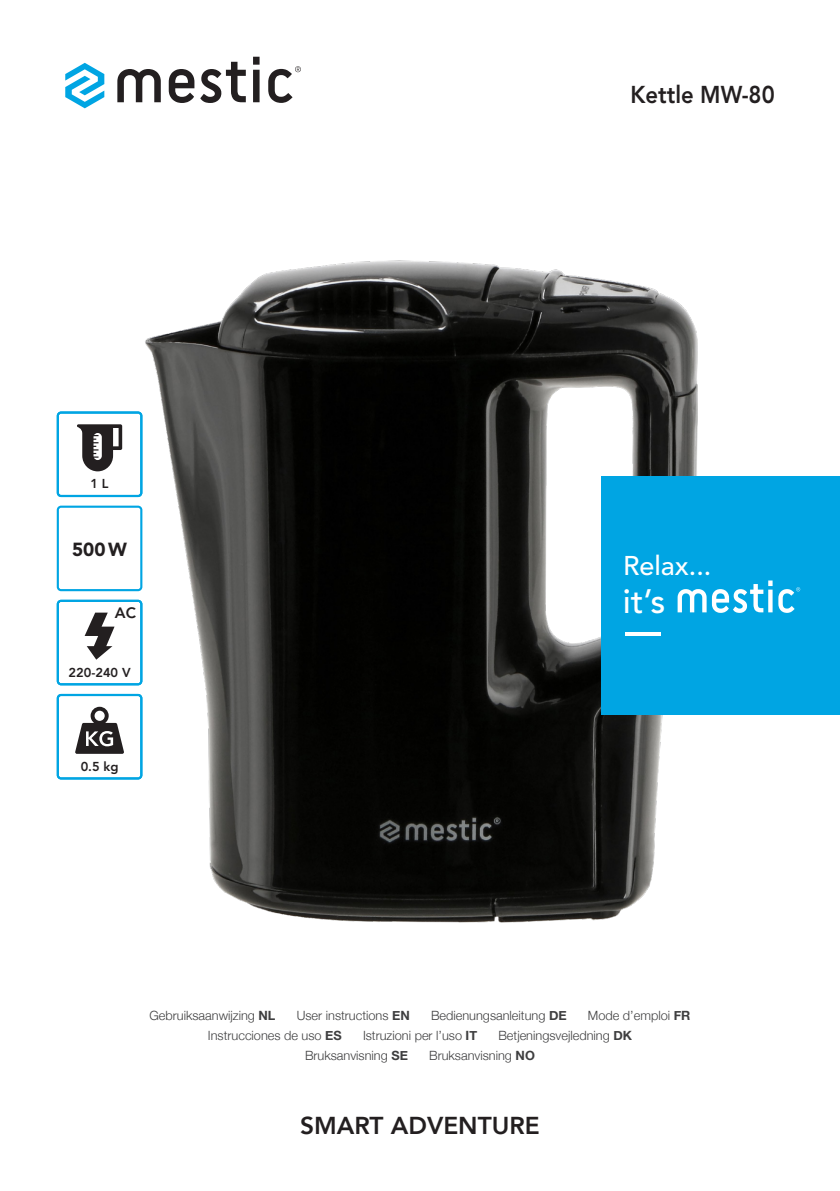
<style>
.page{position:relative;width:840px;height:1191px;background:#fff}
.page>*{position:absolute;margin:0;border:0;box-sizing:border-box;transform-origin:0 0}
.t1{font:500 33.6px "Avenir LT Std";color:#fff}
.t2{font:500 27px "Avenir LT Std";color:#fff}
.t3{font:800 24.4px "Avenir";color:#231f20}
.t4{font:800 24.2px "Avenir LT Std";color:#231f20;scale:.91 1}
.t5{font:900 18.8px "Avenir LT Std";color:#231f20}
.t6{font:800 15px "Avenir LT Std";color:#231f20}
.t7{font:300 12.8px "Helvetica Neue";color:#3e3e3f}
.t8{font:800 12.8px "Avenir LT Std";color:#231f20}
.s1{font-weight:700}
</style>
<div class="page">
<img style="left:142px;top:260px;width:555px;height:663px">
<svg style="left:65px;top:63px;width:39px;height:45px"></svg>
<svg style="left:268px;top:66px;width:33px;height:37px"></svg>
<svg style="left:253px;top:57px;width:6px;height:45px"></svg>
<svg style="left:200px;top:62px;width:46px;height:41px"></svg>
<svg style="left:169px;top:69px;width:25px;height:34px"></svg>
<svg style="left:117px;top:69px;width:44px;height:33px"></svg>
<div style="left:601px;top:476px;width:238px;height:238px;background:#00a5e3"></div>
<hr style="left:625px;top:632px;width:35px;height:3px;background:#fff">
<svg style="left:778px;top:587px;width:21px;height:26px"></svg>
<svg style="left:677px;top:580px;width:95px;height:33px"></svg>
<svg style="left:57px;top:505px;width:85px;height:86px"></svg>
<svg style="left:57px;top:411px;width:85px;height:86px"></svg>
<svg style="left:57px;top:600px;width:85px;height:85px"></svg>
<svg style="left:57px;top:694px;width:85px;height:85px"></svg>
<p class="t4" style="left:630px;top:80px;width:160px">Kettle MW-80</p>
<p class="t8" style="left:90px;top:476px;width:20px">1 L</p>
<p class="t5" style="left:72px;top:537px;width:56px">500W</p>
<p class="t6" style="left:115px;top:603px;width:23px">AC</p>
<p class="t8" style="left:68px;top:665px;width:63px">220-240 V</p>
<p class="t8" style="left:81px;top:759px;width:39px">0.5 kg</p>
<p class="t2" style="left:622px;top:550px;width:90px">Relax...</p>
<p class="t1" style="left:622px;top:582px;width:44px">it’s</p>
<p class="t7" style="left:149px;top:1004px;width:127px">Gebruiksaanwijzing <span class="s1">NL</span></p>
<p class="t7" style="left:296px;top:1004px;width:114px">User instructions <span class="s1">EN</span></p>
<p class="t7" style="left:431px;top:1004px;width:137px">Bedienungsanleitung <span class="s1">DE</span></p>
<p class="t7" style="left:587px;top:1004px;width:104px">Mode d’emploi <span class="s1">FR</span></p>
<p class="t7" style="left:208px;top:1024px;width:135px">Instrucciones de uso <span class="s1">ES</span></p>
<p class="t7" style="left:363px;top:1024px;width:116px">Istruzioni per l’uso <span class="s1">IT</span></p>
<p class="t7" style="left:498px;top:1024px;width:135px">Betjeningsvejledning <span class="s1">DK</span></p>
<p class="t7" style="left:305px;top:1044px;width:104px">Bruksanvisning <span class="s1">SE</span></p>
<p class="t7" style="left:429px;top:1044px;width:107px">Bruksanvisning <span class="s1">NO</span></p>
<p class="t3" style="left:300px;top:1106px;width:241px">SMART ADVENTURE</p>
</div>
